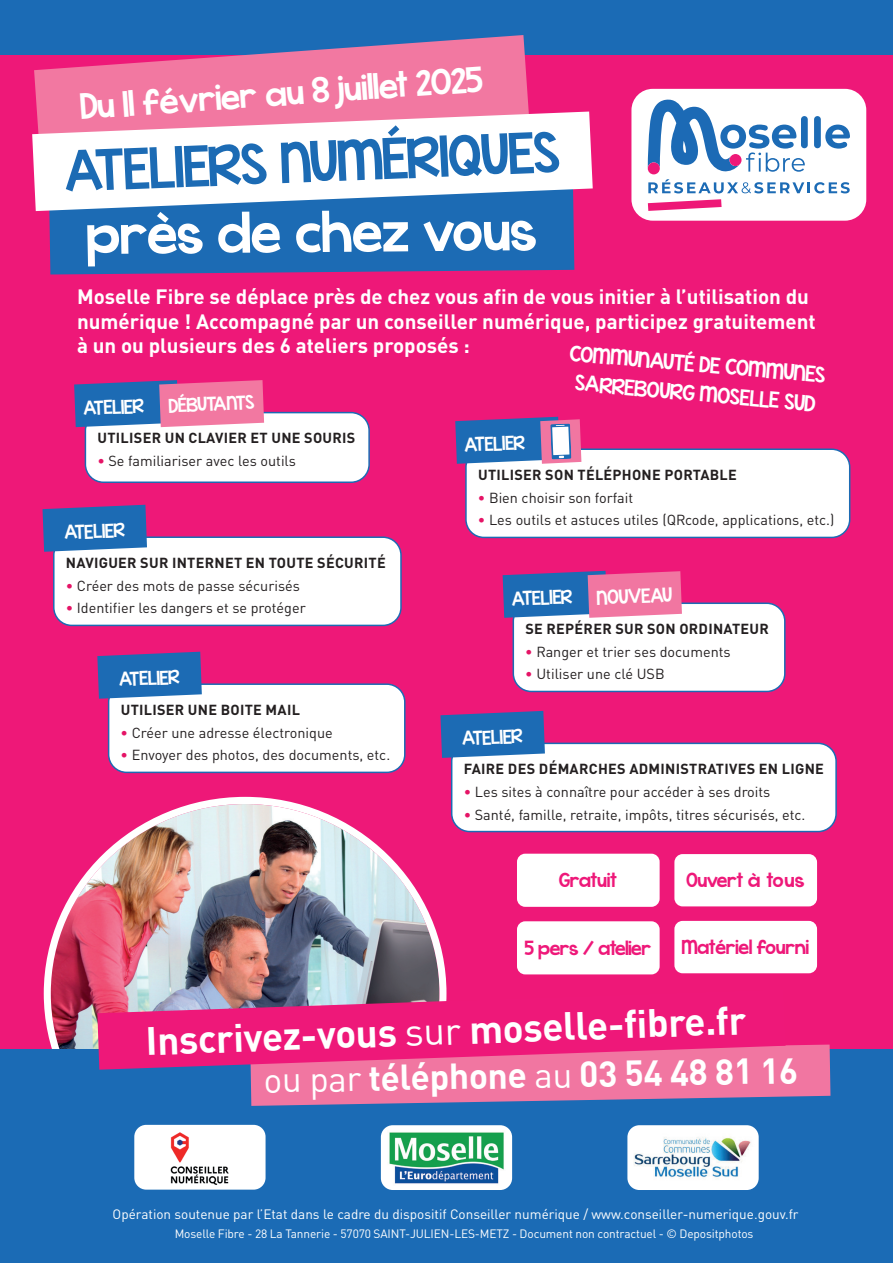
<style>
.page{position:relative;width:893px;height:1263px;background:#fff}
.page>*{position:absolute;margin:0;border:0;box-sizing:border-box;transform-origin:0 0}
.t1{font:60px "KG Whatthe Teacher Wants";color:#1c6bb4}
.t2{font:60px "KG Whatthe Teacher Wants";color:#fff}
.t3{font:700 39px "DIN Pro";color:#fff}
.t4{font:37.5px "KG Whatthe Teacher Wants";color:#fff}
.t5{font:700 35.7px "DIN Pro";color:#fff}
.t6{font:23.25px/29.1px "KG Whatthe Teacher Wants";color:#fff;text-align:center}
.t7{font:21px "KG Whatthe Teacher Wants";color:#ee1879}
.t8{font:700 20.55px/24.6px "DIN Pro";color:#fff}
.t9{font:20.55px "KG Whatthe Teacher Wants";color:#fff}
.t10{font:14.4px/22.6px "DIN Pro";color:#231f20}
.t11{font:700 14.4px/22.6px "DIN Pro";letter-spacing:.02em;color:#231f20}
.t12{font:13.5px "DIN Pro";color:#fff}
.t13{font:12px "DIN Pro";letter-spacing:-.01em;color:#fff}
.s1{font-weight:400;color:#e51466}
.s2{font-weight:400}
.s3{font-weight:700}
.s4{color:#e51466}
.s5{font-size:21px}
</style>
<div class="page">
<div style="left:0;top:0;width:893px;height:1154px;background:#ee1878"></div>
<div style="left:0;top:0;width:893px;height:54px;background:#1b6bb5"></div>
<img style="left:51px;top:804px;width:388px;height:246px">
<div style="left:0;top:1050px;width:893px;height:213px;background:#1b6bb5"></div>
<div style="left:134px;top:1125px;width:132px;height:64px;background:#fff;border-radius:12px"></div>
<img style="left:170px;top:1132px;width:59px;height:53px">
<div style="left:381px;top:1125px;width:131px;height:65px;background:#fff;border-radius:12px"></div>
<img style="left:389px;top:1132px;width:115px;height:52px">
<div style="left:627px;top:1125px;width:132px;height:65px;background:#fff;border-radius:12px"></div>
<svg style="left:34px;top:35px;width:495px;height:77px;fill:#f278a1"></svg>
<div style="left:49px;top:211px;width:525px;height:63px;background:#1c6bb4"></div>
<svg style="left:32px;top:112px;width:561px;height:99px;background:#e5ddea"></svg>
<div style="left:674px;top:921px;width:143px;height:52px;background:#fff;border-radius:8px"></div>
<div style="left:517px;top:921px;width:143px;height:53px;background:#fff;border-radius:8px"></div>
<div style="left:674px;top:854px;width:143px;height:52px;background:#fff;border-radius:8px"></div>
<div style="left:517px;top:854px;width:143px;height:53px;background:#fff;border-radius:8px"></div>
<svg style="left:250px;top:1044px;width:580px;height:62px;background:#d274a3"></svg>
<svg style="left:97px;top:989px;width:688px;height:81px"></svg>
<div style="left:85px;top:413px;width:284px;height:69px;background:#fff;border-radius:18px"></div>
<div style="left:85px;top:412px;width:285px;height:71px;border:2px solid #1c6bb4;border-radius:18px"></div>
<svg style="left:74px;top:380px;width:190px;height:47px;background:#9a72aa"></svg>
<div style="left:466px;top:449px;width:384px;height:88px;background:#fff;border-radius:18px"></div>
<div style="left:465px;top:448px;width:385px;height:90px;border:2px solid #1c6bb4;border-radius:18px"></div>
<svg style="left:455px;top:417px;width:126px;height:47px;background:#6679b6"></svg>
<div style="left:452px;top:743px;width:384px;height:88px;background:#fff;border-radius:18px"></div>
<div style="left:451px;top:743px;width:386px;height:89px;border:2px solid #1c6bb4;border-radius:18px"></div>
<svg style="left:440px;top:711px;width:105px;height:47px;background:#336cb3"></svg>
<div style="left:54px;top:537px;width:347px;height:88px;background:#fff;border-radius:18px"></div>
<div style="left:53px;top:536px;width:349px;height:90px;border:2px solid #1c6bb4;border-radius:18px"></div>
<svg style="left:43px;top:505px;width:104px;height:47px;background:#326eb4"></svg>
<div style="left:513px;top:603px;width:272px;height:88px;background:#fff;border-radius:18px"></div>
<div style="left:513px;top:602px;width:272px;height:90px;border:2px solid #1c6bb4;border-radius:18px"></div>
<svg style="left:503px;top:571px;width:179px;height:47px;background:#9472ab"></svg>
<div style="left:109px;top:684px;width:296px;height:88px;background:#fff;border-radius:18px"></div>
<div style="left:108px;top:683px;width:298px;height:90px;border:2px solid #1c6bb4;border-radius:18px"></div>
<svg style="left:97px;top:652px;width:105px;height:47px;background:#336db4"></svg>
<div style="left:631px;top:89px;width:235px;height:132px;background:#fff;border-radius:21px"></div>
<svg style="left:648px;top:199px;width:74px;height:12px"></svg>
<svg style="left:648px;top:99px;width:202px;height:94px"></svg>
<img style="left:634px;top:1136px;width:117px;height:43px">
<h3 class="t4" style="left:79px;top:84px;width:404px;rotate:-4deg">Du 11 février au 8 juillet 2025</h3>
<h1 class="t1" style="left:64px;top:133px;width:496px;rotate:-2deg">ATELIERS NUMÉRIQUES</h1>
<h1 class="t2" style="left:86px;top:198px;width:451px;rotate:-1deg">près de chez vous</h1>
<h3 class="t8" style="left:77px;top:282px;width:740px">Moselle Fibre se déplace près de chez vous afin de vous initier à l’utilisation du numérique ! Accompagné par un conseiller numérique, participez gratuitement à un ou plusieurs des 6 ateliers proposés :</h3>
<h3 class="t6" style="left:571px;top:338px;width:258px;rotate:5deg">COMMUNAUTÉ DE COMMUNES<br>SARREBOURG MOSELLE SUD</h3>
<h3 class="t9" style="left:83px;top:395px;width:172px;rotate:-2deg">ATELIER DÉBUTANTS</h3>
<p class="t11" style="left:97px;top:425px;width:259px">UTILISER UN CLAVIER ET UNE SOURIS <span class="s1">∙</span> <span class="s2">Se familiariser avec les outils</span></p>
<h3 class="t9" style="left:64px;top:519px;width:62px;rotate:-2deg">ATELIER</h3>
<p class="t10" style="left:66px;top:550px;width:321px"><span class="s3">NAVIGUER SUR INTERNET EN TOUTE SÉCURITÉ </span><span class="s4">∙</span> Créer des mots de passe sécurisés<br><span class="s4">∙</span> Identifier les dangers et se protéger</p>
<h3 class="t9" style="left:119px;top:666px;width:62px;rotate:-2deg">ATELIER</h3>
<p class="t10" style="left:121px;top:697px;width:271px"><span class="s3">UTILISER UNE BOITE MAIL<br></span><span class="s4">∙</span> Créer une adresse électronique<br><span class="s4">∙</span> Envoyer des photos, des documents, etc.</p>
<h3 class="t9" style="left:464px;top:432px;width:62px;rotate:-2deg">ATELIER</h3>
<p class="t10" style="left:478px;top:462px;width:358px"><span class="s3">UTILISER SON TÉLÉPHONE PORTABLE<br></span><span class="s4">∙</span> Bien choisir son forfait<br><span class="s4">∙</span> Les outils et astuces utiles (QRcode, applications, etc.)</p>
<h3 class="t9" style="left:512px;top:586px;width:162px;rotate:-2deg">ATELIER <span class="s5">NOUVEAU</span></h3>
<p class="t10" style="left:525px;top:616px;width:245px"><span class="s3">SE REPÉRER SUR SON ORDINATEUR </span><span class="s4">∙</span> Ranger et trier ses documents<br><span class="s4">∙</span> Utiliser une clé USB</p>
<h3 class="t9" style="left:462px;top:726px;width:62px;rotate:-2deg">ATELIER</h3>
<p class="t10" style="left:464px;top:756px;width:362px"><span class="s3">FAIRE DES DÉMARCHES ADMINISTRATIVES EN LIGNE </span><span class="s4">∙</span> Les sites à connaître pour accéder à ses droits<br><span class="s4">∙</span> Santé, famille, retraite, impôts, titres sécurisés, etc.</p>
<h3 class="t7" style="left:559px;top:867px;width:59px">Gratuit</h3>
<h3 class="t7" style="left:686px;top:867px;width:119px">Ouvert à tous</h3>
<h3 class="t7" style="left:525px;top:935px;width:128px">5 pers / atelier</h3>
<h3 class="t7" style="left:682px;top:934px;width:129px">Matériel fourni</h3>
<h2 class="t3" style="left:145px;top:1008px;width:602px;rotate:-2deg">Inscrivez-vous <span class="s2">sur</span> moselle-fibre.fr</h2>
<h3 class="t5" style="left:263px;top:1050px;width:536px;rotate:-1deg"><span class="s2">ou par</span> téléphone <span class="s2">au</span> 03 54 48 81 16</h3>
<p class="t12" style="left:113px;top:1203px;width:688px">Opération soutenue par l’Etat dans le cadre du dispositif Conseiller numérique / www.conseiller-numerique.gouv.fr</p>
<p class="t13" style="left:175px;top:1224px;width:580px">Moselle Fibre - 28 La Tannerie - 57070 SAINT-JULIEN-LES-METZ - Document non contractuel - © Depositphotos</p>
</div>
